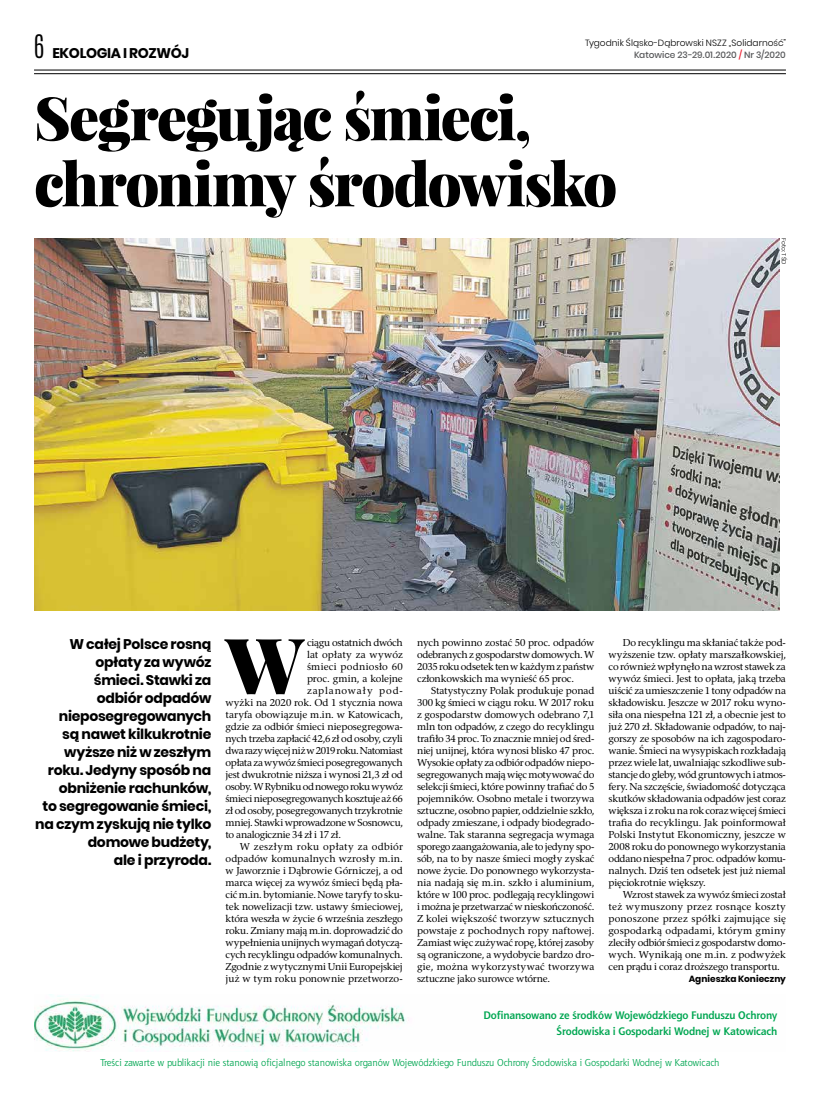
<style>
.page{position:relative;width:820px;height:1106px;background:#fff}
.page>*{position:absolute;margin:0;border:0;box-sizing:border-box;transform-origin:0 0}
.t1{font:900 77.7px "Playfair Display";color:#000}
.t2{font:900 60px/66px "Playfair Display";letter-spacing:-.035em;color:#000}
.t3{font:700 14px/18px "Poppins";letter-spacing:-.02em;color:#000;text-align:right}
.t4{font:700 11px/16px "Aerton EFN";letter-spacing:-.01em;color:#00a651;text-align:right}
.t5{font:10px/12px "Rashel EFN";letter-spacing:-.015em;color:#000;text-align:justify}
.t6{font:10px "Aerton EFN";color:#00a651}
.t7{font:10px "Rashel EFN";letter-spacing:-.035em;color:#000}
.t8{font:10px "Rashel EFN";letter-spacing:-.045em;color:#000}
.t9{font:10px "Rashel EFN";letter-spacing:.005em;color:#000}
.t10{font:10px "Rashel EFN";letter-spacing:-.04em;color:#000}
.t11{font:10px "Rashel EFN";letter-spacing:.01em;color:#000}
.t12{font:10px "Rashel EFN";letter-spacing:.03em;color:#000}
.t13{font:10px "Rashel EFN";letter-spacing:.025em;color:#000}
.t14{font:10px "Rashel EFN";letter-spacing:.015em;color:#000}
.t15{font:10px "Rashel EFN";letter-spacing:.085em;color:#000}
.t16{font:300 9px/12px "Poppins";color:#000;text-align:right}
.t17{font:700 9px "Poppins";letter-spacing:.005em;color:#000}
.t18{font:300 6px "Poppins";letter-spacing:.005em;color:#000}
.s1{font-family:"Antonio";font-weight:300;font-size:27px}
.s2{font-weight:500;color:#58595b}
.s3{font-weight:500;color:#ed1c2e}
</style>
<div class="page">
<img style="left:34px;top:238px;width:744px;height:372px">
<hr style="left:34px;top:70px;width:751px;height:1px;background:#000">
<hr style="left:34px;top:73px;width:751px;height:1px;background:#000">
<img style="left:34px;top:994px;width:375px;height:57px">
<h3 class="t3" style="left:34px;top:44px;width:157px"><span class="s1">6</span> EKOLOGIA I ROZWÓJ</h3>
<h2 class="t2" style="left:34px;top:84px;width:584px">Segregując śmieci, chronimy środowisko</h2>
<p class="t16" style="left:585px;top:37px;width:202px">Tygodnik Śląsko-Dąbrowski NSZZ „Solidarność”<br><span class="s2">Katowice 23-29.01.2020</span> <span class="s3">/</span> <span class="s2">Nr 3/2020</span></p>
<p class="t18" style="left:787px;top:238px;width:28px;rotate:90deg">Foto: TŚD</p>
<p class="t3" style="left:35px;top:635px;width:178px">W całej Polsce rosną opłaty za wywóz<br>śmieci. Stawki za<br>odbiór odpadów nieposegregowanych<br>są nawet kilkukrotnie wyższe niż w zeszłym roku. Jedyny sposób na obniżenie rachunków,<br>to segregowanie śmieci, na czym zyskują nie tylko domowe budżety,<br>ale i przyroda.</p>
<h1 class="t1" style="left:225px;top:615px;width:80px">W</h1>
<p class="t5" style="left:307px;top:636px;width:97px">ciągu ostatnich dwóch</p>
<p class="t14" style="left:307px;top:648px;width:97px">lat opłaty za wywóz</p>
<p class="t13" style="left:307px;top:660px;width:97px">śmieci podniosło 60</p>
<p class="t5" style="left:307px;top:672px;width:97px">proc. gmin, a kolejne</p>
<p class="t15" style="left:307px;top:684px;width:97px">zaplanowały pod-</p>
<p class="t5" style="left:225px;top:696px;width:179px">wyżki na 2020 rok. Od 1 stycznia nowa</p>
<p class="t9" style="left:225px;top:708px;width:179px">taryfa obowiązuje m.in. w Katowicach,</p>
<p class="t5" style="left:225px;top:720px;width:179px">gdzie za odbiór śmieci nieposegregowa-</p>
<p class="t5" style="left:225px;top:732px;width:179px">nych trzeba zapłacić 42,6 zł od osoby, czyli</p>
<p class="t8" style="left:225px;top:744px;width:179px">dwa razy więcej niż w 2019 roku. Natomiast</p>
<p class="t5" style="left:225px;top:756px;width:179px">opłata za wywóz śmieci posegregowanych</p>
<p class="t5" style="left:225px;top:768px;width:179px">jest dwukrotnie niższa i wynosi 21,3 zł od</p>
<p class="t10" style="left:225px;top:780px;width:179px">osoby. W Rybniku od nowego roku wywóz</p>
<p class="t7" style="left:225px;top:792px;width:179px">śmieci nieposegregowanych kosztuje aż 66</p>
<p class="t5" style="left:225px;top:804px;width:179px">zł od osoby, posegregowanych trzykrotnie</p>
<p class="t7" style="left:225px;top:816px;width:179px">mniej. Stawki wprowadzone w Sosnowcu,</p>
<p class="t5" style="left:225px;top:828px;width:117px">to analogicznie 34 zł i 17 zł.</p>
<p class="t12" style="left:240px;top:840px;width:164px">W zeszłym roku opłaty za odbiór</p>
<p class="t11" style="left:225px;top:852px;width:179px">odpadów komunalnych wzrosły m.in.</p>
<p class="t5" style="left:225px;top:864px;width:179px">w Jaworznie i Dąbrowie Górniczej, a od</p>
<p class="t5" style="left:225px;top:876px;width:179px">marca więcej za wywóz śmieci będą pła-</p>
<p class="t5" style="left:225px;top:888px;width:179px">cić m.in. bytomianie. Nowe taryfy to sku-</p>
<p class="t5" style="left:225px;top:900px;width:179px">tek nowelizacji tzw. ustawy śmieciowej,</p>
<p class="t5" style="left:225px;top:912px;width:179px">która weszła w życie 6 września zeszłego</p>
<p class="t5" style="left:225px;top:924px;width:179px">roku. Zmiany mają m.in. doprowadzić do</p>
<p class="t5" style="left:225px;top:936px;width:179px">wypełnienia unijnych wymagań dotyczą-</p>
<p class="t5" style="left:225px;top:948px;width:179px">cych recyklingu odpadów komunalnych.</p>
<p class="t5" style="left:225px;top:960px;width:179px">Zgodnie z wytycznymi Unii Europejskiej</p>
<p class="t5" style="left:225px;top:972px;width:179px">już w tym roku ponownie przetworzo-</p>
<p class="t5" style="left:417px;top:636px;width:179px">nych powinno zostać 50 proc. odpadów odebranych z gospodarstw domowych. W 2035 roku odsetek ten w każdym z państw członkowskich ma wynieść 65 proc.</p>
<p class="t5" style="left:417px;top:684px;width:179px;text-indent:14px">Statystyczny Polak produkuje ponad 300 kg śmieci w ciągu roku. W 2017 roku z gospodarstw domowych odebrano 7,1 mln ton odpadów, z czego do recyklingu trafiło 34 proc. To znacznie mniej od śred&shy;niej unijnej, która wynosi blisko 47 proc.<br>Wysokie opłaty za odbiór odpadów niepo&shy;segregowanych mają więc motywować do selekcji śmieci, które powinny trafiać do 5 pojemników. Osobno metale i tworzywa sztuczne, osobno papier, oddzielnie szkło, odpady zmieszane, i odpady biodegrado&shy;walne. Tak staranna segregacja wymaga sporego zaangażowania, ale to jedyny spo&shy;sób, na to by nasze śmieci mogły zyskać nowe życie. Do ponownego wykorzysta&shy;nia nadają się m.in. szkło i aluminium, które w 100 proc. podlegają recyklingowi i można je przetwarzać w nieskończoność.<br>Z kolei większość tworzyw sztucznych powstaje z pochodnych ropy naftowej.<br>Zamiast więc zużywać ropę, której zasoby są ograniczone, a wydobycie bardzo dro&shy;gie, można wykorzystywać tworzywa sztuczne jako surowce wtórne.</p>
<p class="t5" style="left:608px;top:636px;width:179px;text-indent:14px">Do recyklingu ma skłaniać także pod&shy;wyższenie tzw. opłaty marszałkowskiej, co również wpłynęło na wzrost stawek za wywóz śmieci. Jest to opłata, jaką trzeba uiścić za umieszczenie 1 tony odpadów na składowisku. Jeszcze w 2017 roku wyno&shy;siła ona niespełna 121 zł, a obecnie jest to już 270 zł. Składowanie odpadów, to naj&shy;gorszy ze sposobów na ich zagospodaro&shy;wanie. Śmieci na wysypiskach rozkładają przez wiele lat, uwalniając szkodliwe sub&shy;stancje do gleby, wód gruntowych i atmos&shy;fery. Na szczęście, świadomość dotycząca skutków składowania odpadów jest coraz większa i z roku na rok coraz więcej śmieci trafia do recyklingu. Jak poinformował Polski Instytut Ekonomiczny, jeszcze w 2008 roku do ponownego wykorzystania oddano niespełna 7 proc. odpadów komu&shy;nalnych. Dziś ten odsetek jest już niemal pięciokrotnie większy.</p>
<p class="t5" style="left:608px;top:888px;width:179px;text-indent:14px">Wzrost stawek za wywóz śmieci został też wymuszony przez rosnące koszty ponoszone przez spółki zajmujące się gospodarką odpadami, którym gminy zleciły odbiór śmieci z gospodarstw domo&shy;wych. Wynikają one m.in. z podwyżek cen prądu i coraz droższego transportu.</p>
<p class="t17" style="left:688px;top:974px;width:99px">Agnieszka Konieczny</p>
<p class="t4" style="left:483px;top:1007px;width:295px">Dofinansowano ze środków Wojewódzkiego Funduszu Ochrony<br>Środowiska i Gospodarki Wodnej w Katowicach</p>
<p class="t6" style="left:100px;top:1056px;width:620px">Treści zawarte w publikacji nie stanowią oficjalnego stanowiska organów Wojewódzkiego Funduszu Ochrony Środowiska i Gospodarki Wodnej w Katowicach</p>
</div>
